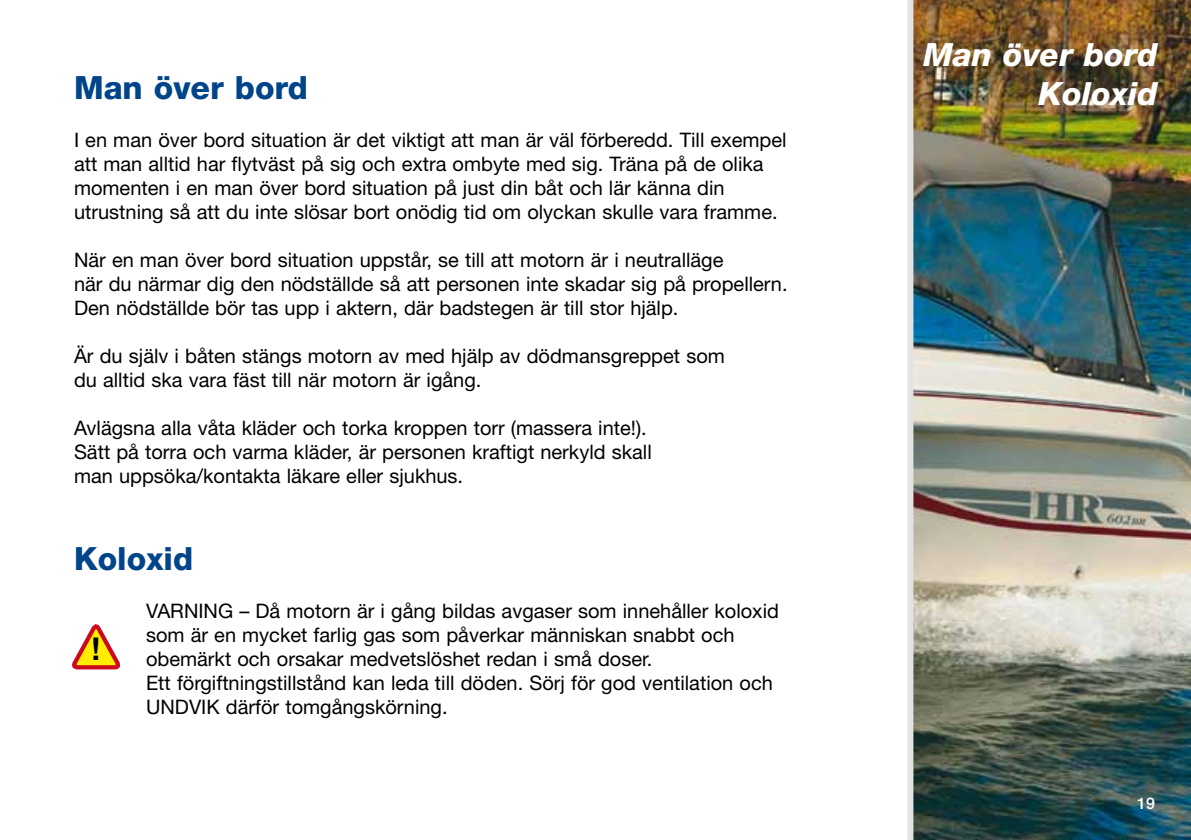
<style>
.page{position:relative;width:1191px;height:840px;background:#fff}
.page>*{position:absolute;margin:0;border:0;box-sizing:border-box;transform-origin:0 0}
.t1{font:800 32px "Helvetica Neue";color:#004489}
.t2{font:italic 800 32px/38.4px "Helvetica Neue";color:#fff;text-align:right}
.t3{font:700 31.2px "Helvetica";color:#000}
.t4{font:20px/24px "Helvetica Neue";color:#000}
.t5{font:500 16px "Helvetica Neue";color:#fff}
</style>
<div class="page">
<img style="left:907px;top:0;width:284px;height:839px">
<svg style="left:72px;top:624px;width:48px;height:46px"></svg>
<h1 class="t1" style="left:74px;top:68px;width:235px">Man över bord</h1>
<p class="t4" style="left:74px;top:127px;width:714px">I en man över bord situation är det viktigt att man är väl förberedd. Till exempel att man alltid har flytväst på sig och extra ombyte med sig. Träna på de olika momenten i en man över bord situation på just din båt och lär känna din utrustning så att du inte slösar bort onödig tid om olyckan skulle vara framme.</p>
<p class="t4" style="left:74px;top:247px;width:715px">När en man över bord situation uppstår, se till att motorn är i neutralläge<br>när du närmar dig den nödställde så att personen inte skadar sig på propellern.<br>Den nödställde bör tas upp i aktern, där badstegen är till stor hjälp.</p>
<p class="t4" style="left:74px;top:343px;width:652px">Är du själv i båten stängs motorn av med hjälp av dödmansgreppet som du alltid ska vara fäst till när motorn är igång.</p>
<p class="t4" style="left:74px;top:415px;width:579px">Avlägsna alla våta kläder och torka kroppen torr (massera inte!).<br>Sätt på torra och varma kläder, är personen kraftigt nerkyld skall man uppsöka/kontakta läkare eller sjukhus.</p>
<h1 class="t1" style="left:74px;top:538px;width:121px">Koloxid</h1>
<p class="t4" style="left:146px;top:597px;width:634px">VARNING – Då motorn är i gång bildas avgaser som innehåller koloxid som är en mycket farlig gas som påverkar människan snabbt och obemärkt och orsakar medvetslöshet redan i små doser.<br>Ett förgiftningstillstånd kan leda till döden. Sörj för god ventilation och UNDVIK därför tomgångskörning.</p>
<h2 class="t3" style="left:90px;top:623px;width:12px">!</h2>
<h1 class="t2" style="left:923px;top:36px;width:236px">Man över bord<br>Koloxid</h1>
<p class="t5" style="left:1137px;top:793px;width:19px">19</p>
</div>
